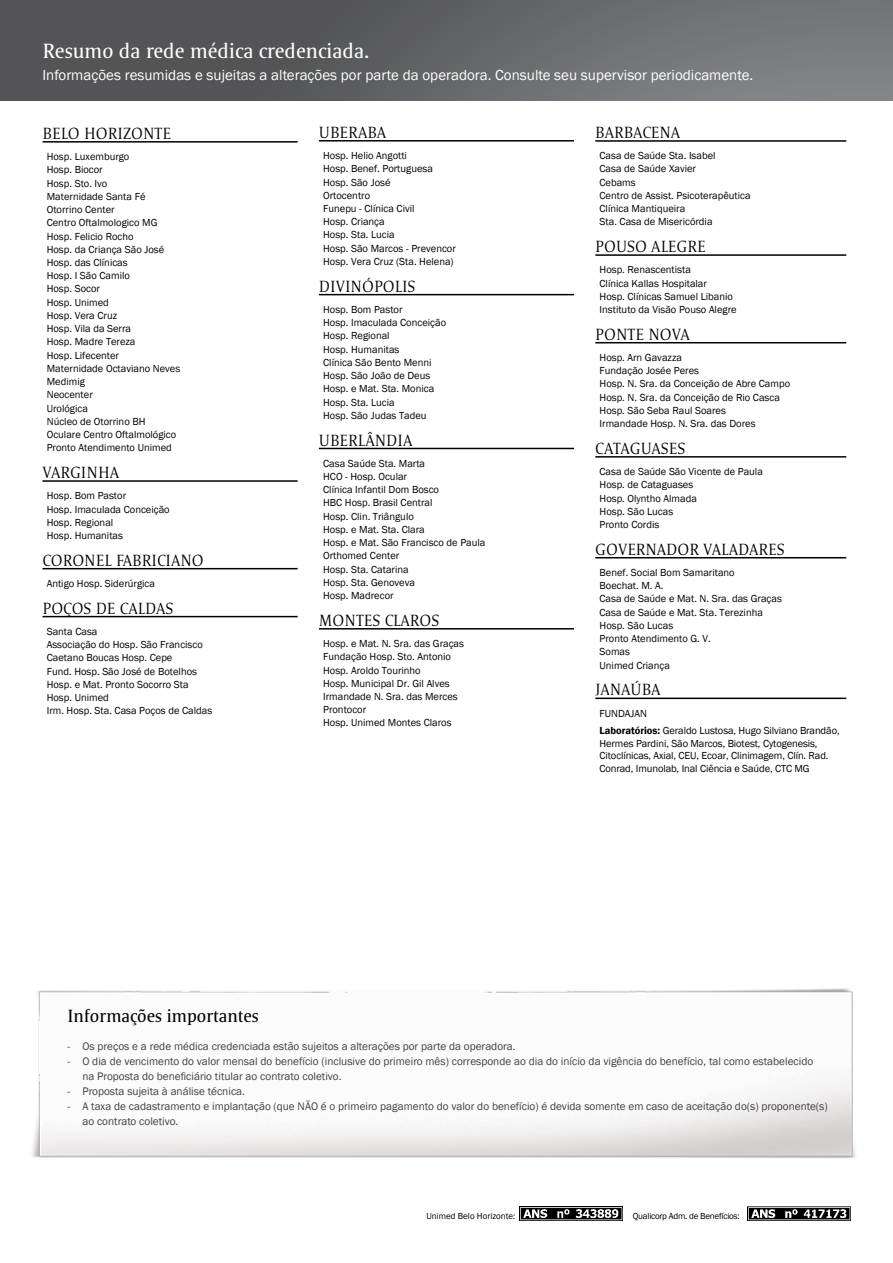
<style>
.page{position:relative;width:893px;height:1263px;background:#fff}
.page>*{position:absolute;margin:0;border:0;box-sizing:border-box;transform-origin:0 0}
.t1{font:21px "Satero Serif LT Pro";color:#fff}
.t2{font:18px "Satero Serif LT Pro";color:#000}
.t3{font:300 16.5px "Satero Serif LT Pro";color:#000}
.t4{font:15px "Franklin Gothic";color:#fff}
.t5{font:11.25px/15px "Franklin Gothic";color:#414042}
.t6{font:10.5px/13.2px "Franklin Gothic";color:#000}
.t7{font:9px "Franklin Gothic";letter-spacing:-.025em;color:#000}
.t8{font:9px "Franklin Gothic";color:#000}
.s1{font-weight:600}
</style>
<div class="page">
<img style="left:0;top:0;width:893px;height:100px">
<img style="left:32px;top:988px;width:824px;height:171px">
<img style="left:747px;top:1207px;width:103px;height:13px">
<hr style="left:43px;top:141px;width:255px;height:2px;background:#000">
<hr style="left:43px;top:480px;width:255px;height:2px;background:#000">
<hr style="left:43px;top:568px;width:255px;height:1px;background:#000">
<hr style="left:43px;top:616px;width:255px;height:1px;background:#000">
<hr style="left:319px;top:140px;width:255px;height:2px;background:#000">
<hr style="left:319px;top:294px;width:255px;height:1px;background:#000">
<hr style="left:319px;top:448px;width:255px;height:1px;background:#000">
<hr style="left:319px;top:628px;width:255px;height:1px;background:#000">
<hr style="left:595px;top:140px;width:251px;height:2px;background:#000">
<hr style="left:595px;top:254px;width:251px;height:2px;background:#000">
<hr style="left:595px;top:342px;width:251px;height:1px;background:#000">
<hr style="left:595px;top:456px;width:251px;height:2px;background:#000">
<hr style="left:595px;top:557px;width:251px;height:1px;background:#000">
<hr style="left:595px;top:698px;width:251px;height:1px;background:#000">
<img style="left:520px;top:1206px;width:103px;height:14px">
<h1 class="t1" style="left:43px;top:38px;width:328px">Resumo da rede médica credenciada.</h1>
<h3 class="t4" style="left:43px;top:66px;width:712px">Informações resumidas e sujeitas a alterações por parte da operadora. Consulte seu supervisor periodicamente.</h3>
<h3 class="t3" style="left:43px;top:124px;width:130px">BELO HORIZONTE</h3>
<p class="t6" style="left:47px;top:150px;width:135px">Hosp. Luxemburgo<br>Hosp. Biocor<br>Hosp. Sto. Ivo<br>Maternidade Santa Fé<br>Otorrino Center<br>Centro Oftalmologico MG<br>Hosp. Felicio Rocho<br>Hosp. da Criança São José<br>Hosp. das Clínicas<br>Hosp. I São Camilo<br>Hosp. Socor<br>Hosp. Unimed<br>Hosp. Vera Cruz<br>Hosp. Vila da Serra<br>Hosp. Madre Tereza<br>Hosp. Lifecenter<br>Maternidade Octaviano Neves<br>Medimig<br>Neocenter<br>Urológica<br>Núcleo de Otorrino BH<br>Oculare Centro Oftalmológico<br>Pronto Atendimento Unimed</p>
<h3 class="t3" style="left:43px;top:463px;width:78px">VARGINHA</h3>
<p class="t6" style="left:47px;top:489px;width:124px">Hosp. Bom Pastor<br>Hosp. Imaculada Conceição<br>Hosp. Regional<br>Hosp. Humanitas</p>
<h3 class="t3" style="left:43px;top:550px;width:163px">CORONEL FABRICIANO</h3>
<p class="t6" style="left:47px;top:577px;width:110px">Antigo Hosp. Siderúrgica</p>
<h3 class="t3" style="left:43px;top:598px;width:132px">POÇOS DE CALDAS</h3>
<p class="t6" style="left:47px;top:625px;width:167px">Santa Casa<br>Associação do Hosp. São Francisco<br>Caetano Boucas Hosp. Cepe<br>Fund. Hosp. São José de Botelhos<br>Hosp. e Mat. Pronto Socorro Sta<br>Hosp. Unimed<br>Irm. Hosp. Sta. Casa Poços de Caldas</p>
<h3 class="t3" style="left:319px;top:122px;width:69px">UBERABA</h3>
<p class="t6" style="left:323px;top:149px;width:134px">Hosp. Helio Angotti<br>Hosp. Benef. Portuguesa<br>Hosp. São José<br>Ortocentro<br>Funepu - Clínica Civil<br>Hosp. Criança<br>Hosp. Sta. Lucia<br>Hosp. São Marcos - Prevencor<br>Hosp. Vera Cruz (Sta. Helena)</p>
<h3 class="t3" style="left:319px;top:276px;width:98px">DIVINÓPOLIS</h3>
<p class="t6" style="left:323px;top:303px;width:124px">Hosp. Bom Pastor<br>Hosp. Imaculada Conceição<br>Hosp. Regional<br>Hosp. Humanitas<br>Clínica São Bento Menni<br>Hosp. São João de Deus<br>Hosp. e Mat. Sta. Monica<br>Hosp. Sta. Lucia<br>Hosp. São Judas Tadeu</p>
<h3 class="t3" style="left:319px;top:430px;width:95px">UBERLÂNDIA</h3>
<p class="t6" style="left:323px;top:457px;width:164px">Casa Saúde Sta. Marta<br>HCO - Hosp. Ocular<br>Clínica Infantil Dom Bosco<br>HBC Hosp. Brasil Central<br>Hosp. Clin. Triângulo<br>Hosp. e Mat. Sta. Clara<br>Hosp. e Mat. São Francisco de Paula<br>Orthomed Center<br>Hosp. Sta. Catarina<br>Hosp. Sta. Genoveva<br>Hosp. Madrecor</p>
<h3 class="t3" style="left:319px;top:610px;width:122px">MONTES CLAROS</h3>
<p class="t6" style="left:323px;top:637px;width:142px">Hosp. e Mat. N. Sra. das Graças<br>Fundação Hosp. Sto. Antonio<br>Hosp. Aroldo Tourinho<br>Hosp. Municipal Dr. Gil Alves<br>Irmandade N . Sra. das Merces<br>Prontocor<br>Hosp. Unimed Montes Claros</p>
<h2 class="t2" style="left:67px;top:1005px;width:193px">Informações importantes</h2>
<h3 class="t3" style="left:595px;top:123px;width:86px">BARBACENA</h3>
<p class="t6" style="left:600px;top:149px;width:152px">Casa de Saúde Sta. Isabel<br>Casa de Saúde Xavier<br>Cebams<br>Centro de Assist. Psicoterapêutica<br>Clínica Mantiqueira<br>Sta. Casa de Misericórdia</p>
<h3 class="t3" style="left:595px;top:237px;width:112px">POUSO ALEGRE</h3>
<p class="t6" style="left:600px;top:263px;width:139px">Hosp. Renascentista<br>Clínica Kallas Hospitalar<br>Hosp. Clínicas Samuel Libanio<br>Instituto da Visão Pouso Alegre</p>
<h3 class="t3" style="left:595px;top:324px;width:96px">PONTE NOVA</h3>
<p class="t6" style="left:600px;top:351px;width:192px">Hosp. Arn Gavazza<br>Fundação Josée Peres<br>Hosp. N. Sra. da Conceição de Abre Campo<br>Hosp. N. Sra. da Conceição de Rio Casca<br>Hosp. São Seba Raul Soares<br>Irmandade Hosp. N. Sra. das Dores</p>
<h3 class="t3" style="left:595px;top:439px;width:91px">CATAGUASES</h3>
<p class="t6" style="left:600px;top:465px;width:165px">Casa de Saúde São Vicente de Paula<br>Hosp. de Cataguases<br>Hosp. Olyntho Almada<br>Hosp. São Lucas<br>Pronto Cordis</p>
<h3 class="t3" style="left:595px;top:539px;width:191px">GOVERNADOR VALADARES</h3>
<p class="t6" style="left:600px;top:566px;width:184px">Benef. Social Bom Samaritano<br>Boechat. M. A.<br>Casa de Saúde e Mat. N. Sra. das Graças<br>Casa de Saúde e Mat. Sta. Terezinha<br>Hosp. São Lucas<br>Pronto Atendimento G. V.<br>Somas<br>Unimed Criança</p>
<h3 class="t3" style="left:595px;top:680px;width:67px">JANAÚBA</h3>
<p class="t6" style="left:600px;top:704px;width:242px;line-height:17.5px">FUNDAJAN<br><span class="s1">Laboratórios:</span> Geraldo Lustosa, Hugo Silviano Brandão,</p>
<p class="t6" style="left:600px;top:737px;width:231px;line-height:12.6px">Hermes Pardini, São Marcos, Biotest, Cytogenesis,<br>Citoclínicas, Axial, CEU, Ecoar, Clinimagem, Clín. Rad.<br>Conrad, Imunolab, Inal Ciência e Saúde, CTC MG</p>
<p class="t5" style="left:67px;top:1039px;width:450px">- Os preços e a rede médica credenciada estão sujeitos a alterações por parte da operadora.</p>
<p class="t5" style="left:82px;top:1054px;width:732px;text-indent:-15px">- O dia de vencimento do valor mensal do benefício (inclusive do primeiro mês) corresponde ao dia do início da vigência do benefício, tal como estabelecido na Proposta do beneficiário titular ao contrato coletivo.</p>
<p class="t5" style="left:67px;top:1084px;width:179px">- Proposta sujeita à análise técnica.</p>
<p class="t5" style="left:82px;top:1099px;width:747px;text-indent:-15px">- A taxa de cadastramento e implantação (que NÃO é o primeiro pagamento do valor do benefício) é devida somente em caso de aceitação do(s) proponente(s) ao contrato coletivo.</p>
<p class="t8" style="left:426px;top:1210px;width:90px">Unimed Belo Horizonte:</p>
<p class="t7" style="left:633px;top:1210px;width:108px">Qualicorp Adm. de Benefícios:</p>
</div>
